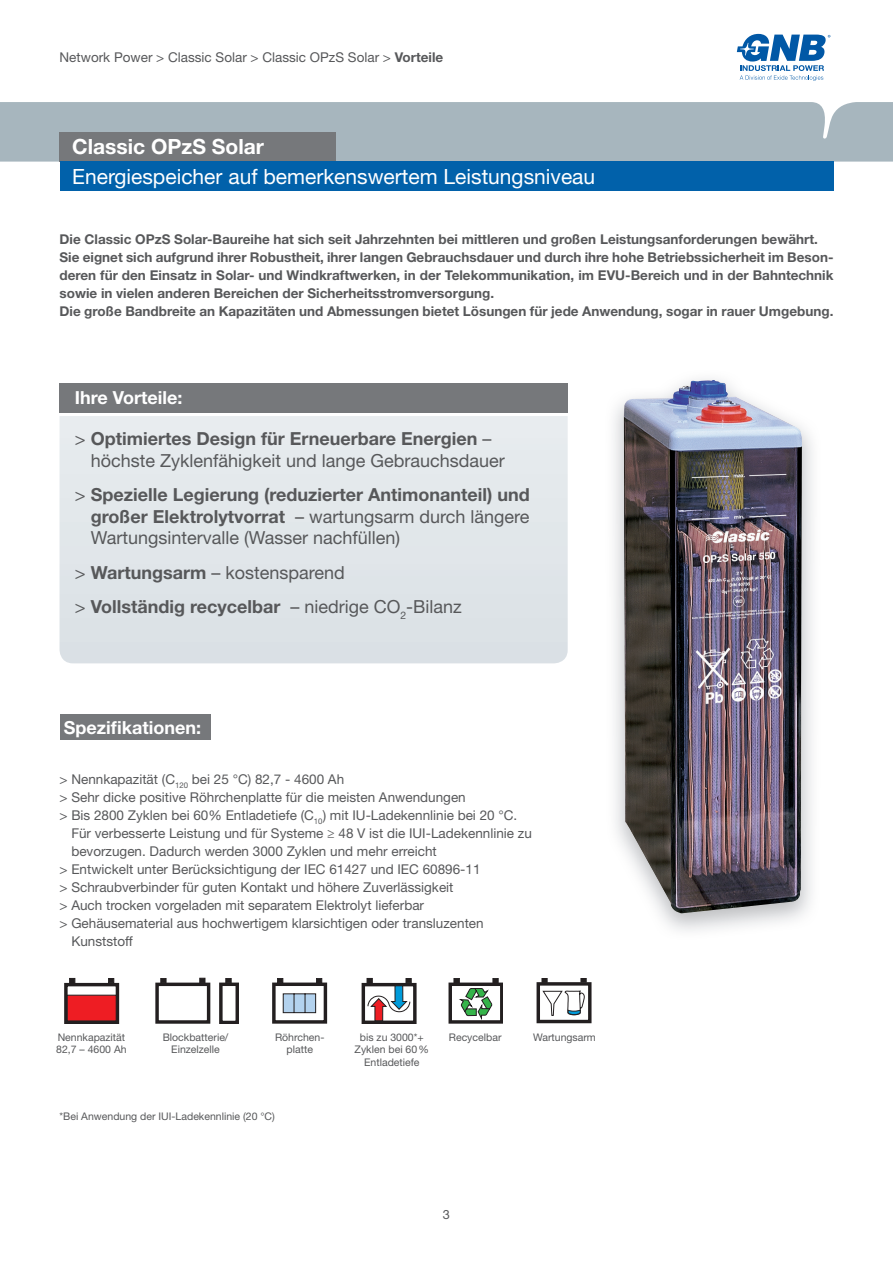
<style>
.page{position:relative;width:893px;height:1263px;background:#fff}
.page>*{position:absolute;margin:0;border:0;box-sizing:border-box;transform-origin:0 0}
.t1{font:21px "Helvetica Neue LT Std";color:#fff}
.t2{font:700 21px "Helvetica Neue LT Std";color:#fff}
.t3{font:18px/21.6px "Helvetica Neue LT Std";color:#57585a}
.t4{font:700 18px/21.6px "Helvetica Neue LT Std";color:#57585a;text-align:justify}
.t5{font:700 18px "Helvetica Neue LT Std";color:#fff}
.t6{font:13.5px "Helvetica Neue LT Std";color:#57585a}
.t7{font:700 13.5px/18px "Helvetica Neue LT Std";color:#57585a}
.t8{font:12.75px "Helvetica Neue LT Std";color:#57585a}
.t9{font:10.5px/12.6px "Helvetica Neue LT Std";color:#57585a;text-align:center}
.s1{font-weight:700}
.s2{font-weight:400}
</style>
<div class="page">
<div style="left:60px;top:416px;width:508px;height:247px;background:#e1e7ea"></div>
<div style="left:0;top:102px;width:893px;height:60px;background:#a7b6be"></div>
<div style="left:60px;top:132px;width:276px;height:30px;background:#76787b"></div>
<div style="left:60px;top:162px;width:773px;height:29px;background:#0161aa"></div>
<div style="left:60px;top:714px;width:150px;height:26px;background:#76787b"></div>
<div style="left:64px;top:983px;width:55px;height:40px;background:#fff;border:3px solid #231f20"></div>
<svg style="left:70px;top:978px;width:5px;height:6px"></svg>
<svg style="left:109px;top:978px;width:5px;height:5px"></svg>
<div style="left:67px;top:995px;width:50px;height:26px;background:#ee1d23;border:1px solid #231f20"></div>
<div style="left:155px;top:982px;width:55px;height:41px;background:#fff;border:3px solid #231f20"></div>
<svg style="left:161px;top:978px;width:5px;height:5px"></svg>
<svg style="left:200px;top:978px;width:5px;height:5px"></svg>
<div style="left:219px;top:982px;width:20px;height:41px;background:#fff;border:3px solid #231f20"></div>
<svg style="left:226px;top:978px;width:5px;height:5px"></svg>
<div style="left:537px;top:982px;width:54px;height:41px;border:3px solid #231f20"></div>
<svg style="left:542px;top:978px;width:5px;height:4px"></svg>
<svg style="left:581px;top:978px;width:5px;height:4px"></svg>
<svg style="left:542px;top:990px;width:43px;height:26px"></svg>
<div style="left:362px;top:983px;width:55px;height:40px;background:#fff;border:3px solid #231f20"></div>
<svg style="left:367px;top:978px;width:44px;height:43px"></svg>
<div style="left:272px;top:982px;width:55px;height:41px;background:#fff;border:3px solid #231f20"></div>
<svg style="left:277px;top:978px;width:6px;height:5px"></svg>
<svg style="left:316px;top:978px;width:6px;height:4px"></svg>
<svg style="left:282px;top:993px;width:34px;height:20px"></svg>
<div style="left:448px;top:982px;width:55px;height:41px;background:#fff;border:3px solid #231f20"></div>
<svg style="left:454px;top:978px;width:44px;height:44px"></svg>
<div style="left:60px;top:383px;width:508px;height:29px;background:#76787b"></div>
<img style="left:624px;top:380px;width:178px;height:533px">
<svg style="left:737px;top:34px;width:93px;height:47px"></svg>
<p class="t6" style="left:60px;top:49px;width:385px">Network Power &gt; Classic Solar &gt; Classic OPzS Solar &gt; <span class="s1">Vorteile</span></p>
<h1 class="t2" style="left:72px;top:134px;width:193px">Classic OPzS Solar</h1>
<h1 class="t1" style="left:72px;top:164px;width:524px">Energiespeicher auf bemerkenswertem Leistungsniveau</h1>
<p class="t7" style="left:60px;top:229px;width:775px">Die Classic OPzS Solar-Baureihe hat sich seit Jahrzehnten bei mittleren und großen Leistungsanforderungen bewährt.<br>Sie eignet sich aufgrund ihrer Robustheit, ihrer langen Gebrauchsdauer und durch ihre hohe Betriebssicherheit im Beson&shy;deren für den Einsatz in Solar- und Windkraftwerken, in der Telekommunikation, im EVU-Bereich und in der Bahntechnik sowie in vielen anderen Bereichen der Sicherheitsstromversorgung.<br>Die große Bandbreite an Kapazitäten und Abmessungen bietet Lösungen für jede Anwendung, sogar in rauer Umgebung.</p>
<h2 class="t5" style="left:75px;top:386px;width:109px">Ihre Vorteile:</h2>
<h2 class="t3" style="left:91px;top:428px;width:416px;text-indent:-16px">&gt; <span class="s1">Optimiertes Design für Erneuerbare Energien</span> – höchste Zyklenfähigkeit und lange Gebrauchsdauer</h2>
<h2 class="t4" style="left:91px;top:483px;width:440px;text-indent:-16px"><span class="s2">&gt;</span> Spezielle Legierung (reduzierter Antimonanteil) und großer Elektrolytvorrat <span class="s2">– wartungsarm durch längere Wartungsintervalle (Wasser nachfüllen)</span></h2>
<h2 class="t3" style="left:75px;top:555px;width:388px;line-height:34.3px">&gt; <span class="s1">Wartungsarm</span> – kostensparend<br>&gt; <span class="s1">Vollständig recycelbar</span> – niedrige CO<sub>2</sub>-Bilanz</h2>
<h2 class="t5" style="left:64px;top:716px;width:139px">Spezifikationen:</h2>
<p class="t6" style="left:60px;top:771px;width:286px">&gt; Nennkapazität (C<sub>120</sub> bei 25 °C) 82,7 - 4600 Ah</p>
<p class="t6" style="left:60px;top:789px;width:408px">&gt; Sehr dicke positive Röhrchenplatte für die meisten Anwendungen</p>
<p class="t6" style="left:60px;top:807px;width:459px">&gt; Bis 2800 Zyklen bei 60% Entladetiefe (C<sub>10</sub>) mit IU-Ladekennlinie bei 20 °C.</p>
<p class="t6" style="left:71px;top:825px;width:462px">Für verbesserte Leistung und für Systeme ≥ 48 V ist die IUI-Ladekennlinie zu</p>
<p class="t6" style="left:71px;top:843px;width:367px">bevorzugen. Dadurch werden 3000 Zyklen und mehr erreicht</p>
<p class="t6" style="left:60px;top:861px;width:422px">&gt; Entwickelt unter Berücksichtigung der IEC 61427 und IEC 60896-11</p>
<p class="t6" style="left:60px;top:879px;width:395px">&gt; Schraubverbinder für guten Kontakt und höhere Zuverlässigkeit</p>
<p class="t6" style="left:60px;top:897px;width:366px">&gt; Auch trocken vorgeladen mit separatem Elektrolyt lieferbar</p>
<p class="t6" style="left:60px;top:915px;width:426px">&gt; Gehäusematerial aus hochwertigem klarsichtigen oder transluzenten</p>
<p class="t6" style="left:71px;top:933px;width:63px">Kunststoff</p>
<p class="t9" style="left:56px;top:1031px;width:72px;text-align:left">Nennkapazität<br>82,7 – 4600 Ah</p>
<p class="t9" style="left:163px;top:1031px;width:67px">Blockbatterie/<br>Einzelzelle</p>
<p class="t9" style="left:360px;top:1031px;width:65px">bis zu 3000*+</p>
<p class="t9" style="left:533px;top:1031px;width:64px">Wartungsarm</p>
<p class="t9" style="left:275px;top:1031px;width:51px">Röhrchen&shy;platte</p>
<p class="t9" style="left:449px;top:1031px;width:54px">Recycelbar</p>
<p class="t9" style="left:355px;top:1043px;width:76px">Zyklen bei 60 %<br>Entladetiefe</p>
<p class="t9" style="left:60px;top:1110px;width:217px">*Bei Anwendung der IUI-Ladekennlinie (20 °C)</p>
<p class="t8" style="left:443px;top:1206px;width:9px">3</p>
</div>
